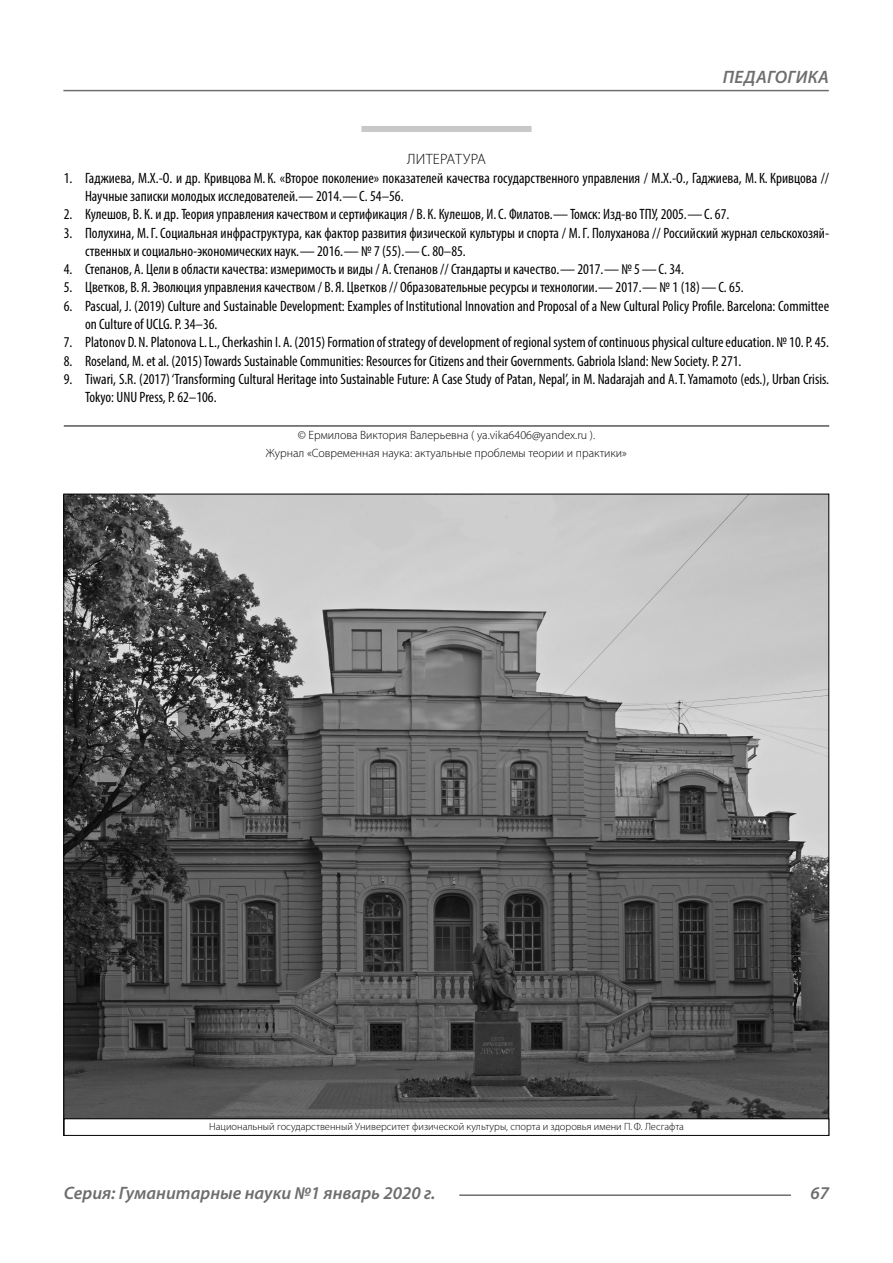
<style>
.page{position:relative;width:893px;height:1263px;background:#fff}
.page>*{position:absolute;margin:0;border:0;box-sizing:border-box;transform-origin:0 0}
.t1{font:italic 600 18px "Myriad Pro";color:#6e6e6e}
.t2{font:condensed 15px/18.3px "Myriad Pro";color:#000}
.Literature{font:300 15px "Myriad Pro";letter-spacing:.02em;color:#000}
.Copy{font:300 12px/18.3px "Myriad Pro";color:#000;text-align:center}
.Author-doc{font:300 10.5px "Myriad Pro";color:#000}
</style>
<div class="page">
<div style="left:361px;top:126px;width:170px;height:6px;background:#c8c8c8"></div>
<hr style="left:64px;top:426px;width:765px;height:1px;background:#000">
<img style="left:65px;top:496px;width:762px;height:622px">
<div style="left:64px;top:1118px;width:765px;height:18px;border:1px solid #000"></div>
<hr style="left:63px;top:90px;width:766px;height:1px;background:#6e6e6e">
<hr style="left:459px;top:1194px;width:332px;height:2px;background:#6e6e6e">
<p class="t1" style="left:723px;top:66px;width:24px">Педагогика</p>
<p class="Literature" style="left:407px;top:150px;width:80px">ЛИТЕРАТУРА</p>
<p class="t2" style="left:85px;top:168px;width:746px;text-indent:-21px">1. Гаджиева, М.Х.-О. и др. Кривцова М.К. «Второе поколение» показателей качества государственного управления / М.Х.-О., Гаджиева, М.К. Кривцова //<br>Научные записки молодых исследователей.— 2014.—С. 54–56.</p>
<p class="t2" style="left:64px;top:205px;width:667px">2. Кулешов, В. К. и др. Теория управления качеством и сертификация / В.К. Кулешов, И.С. Филатов.—Томск: Изд-во ТПУ, 2005.—С. 67.</p>
<p class="t2" style="left:85px;top:223px;width:746px;text-indent:-21px">3. Полухина, М.Г. Социальная инфраструктура, как фактор развития физической культуры и спорта / М.Г. Полуханова // Российский журнал сельскохозяй&shy;ственных и социально-экономических наук.— 2016.— № 7 (55).—С. 80–85.</p>
<p class="t2" style="left:64px;top:260px;width:622px">4. Степанов, А. Цели в области качества: измеримость и виды / А. Степанов // Стандарты и качество.— 2017.— № 5—С. 34.</p>
<p class="t2" style="left:64px;top:278px;width:681px">5. Цветков, В. Я. Эволюция управления качеством / В. Я. Цветков // Образовательные ресурсы и технологии.— 2017.— № 1 (18)—С. 65.</p>
<p class="t2" style="left:85px;top:296px;width:746px;text-indent:-21px">6. Pascual, J. (2019) Culture and Sustainable Development: Examples of Institutional Innovation and Proposal of a New Cultural Policy Profile. Barcelona: Committee on Culture of UCLG. P. 34–36.</p>
<p class="t2" style="left:64px;top:333px;width:767px">7. Platonov D. N. Platonova L.L., Cherkashin I. A. (2015) Formation of strategy of development of regional system of continuous physical culture education. № 10. P. 45.</p>
<p class="t2" style="left:64px;top:351px;width:679px">8. Roseland, M. et al. (2015) Towards Sustainable Communities: Resources for Citizens and their Governments. Gabriola Island: New Society. P. 271.</p>
<p class="t2" style="left:85px;top:370px;width:746px;text-indent:-21px">9. Tiwari, S.R. (2017) ‘Transforming Cultural Heritage into Sustainable Future: A Case Study of Patan, Nepal’, in M. Nadarajah and A.T.Yamamoto (eds.), Urban Crisis.<br>Tokyo: UNU Press, P. 62–106.</p>
<p class="Copy" style="left:266px;top:426px;width:363px">© Ермилова Виктория Валерьевна ( ya.vika6406@yandex.ru ).<br>Журнал «Современная наука: актуальные проблемы теории и практики»</p>
<p class="Author-doc" style="left:209px;top:1120px;width:477px">Национальный государственный Университет физической культуры, спорта и здоровья имени П.Ф. Лесгафта</p>
<p class="t1" style="left:64px;top:1182px;width:373px">Серия: Гуманитарные науки №1 январь 2020 г.</p>
<p class="t1" style="left:810px;top:1182px;width:20px">67</p>
</div>
